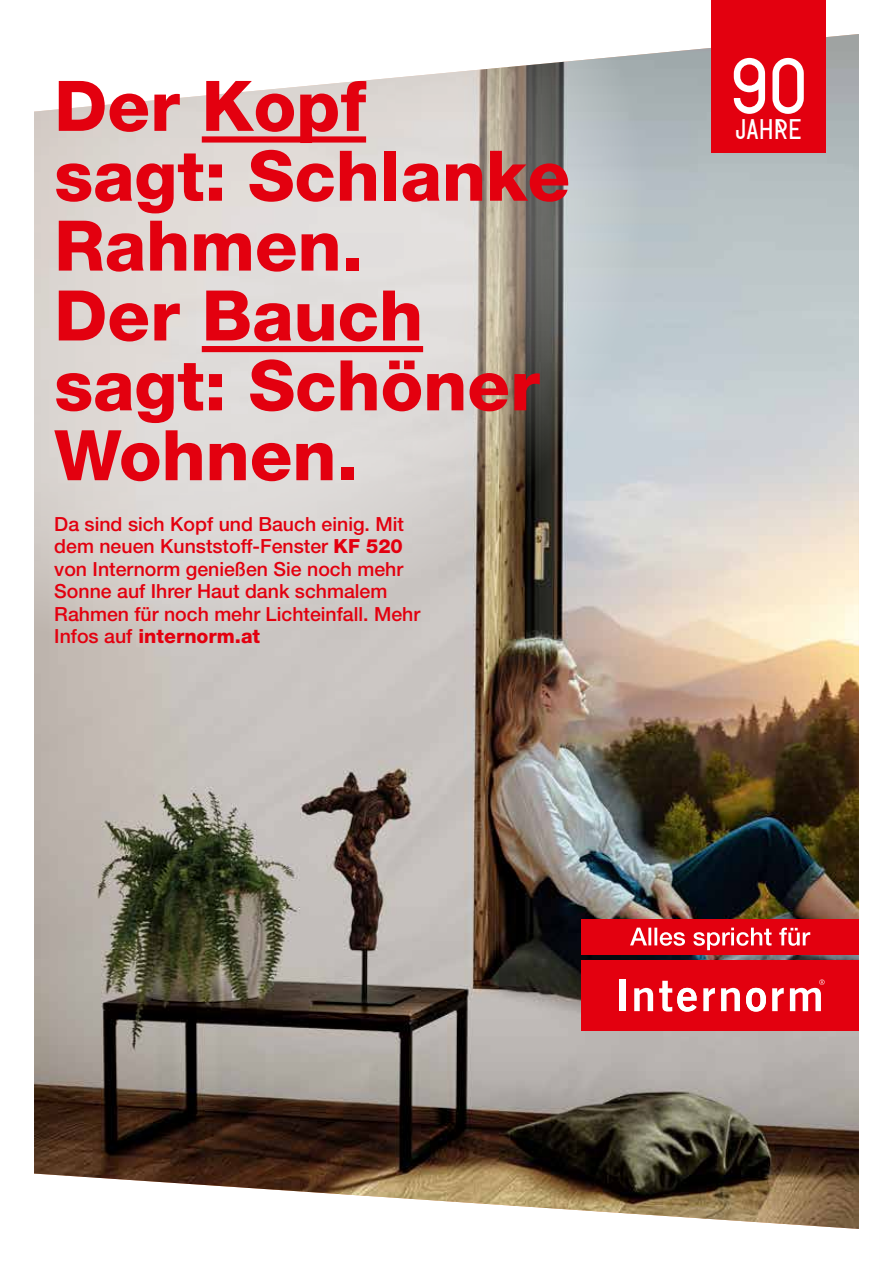
<style>
.page{position:relative;width:893px;height:1263px;background:#fff}
.page>*{position:absolute;margin:0;border:0;box-sizing:border-box;transform-origin:0 0}
.t1{font:800 69.9px/69.9px "Helvetica Neue LT Pro";color:#e3000f}
.t2{font:27.6px "Format 1452";color:#fff}
.t3{font:500 19.5px/22.5px "Helvetica Neue LT Pro";color:#e3000f}
.s1{font-weight:800}
</style>
<div class="page">
<img style="left:34px;top:34px;width:825px;height:1195px">
<svg style="left:34px;top:34px;width:610px;height:613px;background:#cdc9c5"></svg>
<div style="left:581px;top:960px;width:278px;height:71px;background:#e3000f"></div>
<div style="left:619px;top:979px;width:6px;height:32px;background:#fff"></div>
<svg style="left:634px;top:988px;width:19px;height:23px"></svg>
<svg style="left:659px;top:981px;width:38px;height:30px"></svg>
<svg style="left:703px;top:988px;width:12px;height:23px"></svg>
<svg style="left:721px;top:988px;width:19px;height:23px"></svg>
<svg style="left:746px;top:988px;width:20px;height:23px"></svg>
<svg style="left:772px;top:988px;width:12px;height:23px"></svg>
<svg style="left:790px;top:979px;width:35px;height:32px"></svg>
<div style="left:581px;top:918px;width:278px;height:36px;background:#e3000f"></div>
<svg style="left:630px;top:928px;width:180px;height:22px"></svg>
<div style="left:202px;top:136px;width:164px;height:7px;background:#e3000f"></div>
<div style="left:202px;top:346px;width:221px;height:6px;background:#e3000f"></div>
<div style="left:711px;top:0;width:114px;height:152px;background:#e3000f"></div>
<svg style="left:734px;top:58px;width:31px;height:56px"></svg>
<svg style="left:772px;top:58px;width:32px;height:56px"></svg>
<h1 class="t1" style="left:54px;top:71px;width:517px">Der Kopf<br>sagt: Schlanke<br>Rahmen.<br>Der Bauch sagt: Schöner<br>Wohnen.</h1>
<p class="t3" style="left:54px;top:512px;width:367px">Da sind sich Kopf und Bauch einig. Mit dem neuen Kunststoff-Fenster <span class="s1">KF 520 </span>von Internorm genießen Sie noch mehr Sonne auf Ihrer Haut dank schmalem Rahmen für noch mehr Lichteinfall. Mehr Infos auf <span class="s1">internorm.at</span></p>
<h2 class="t2" style="left:733px;top:114px;width:69px">JAHRE</h2>
</div>
